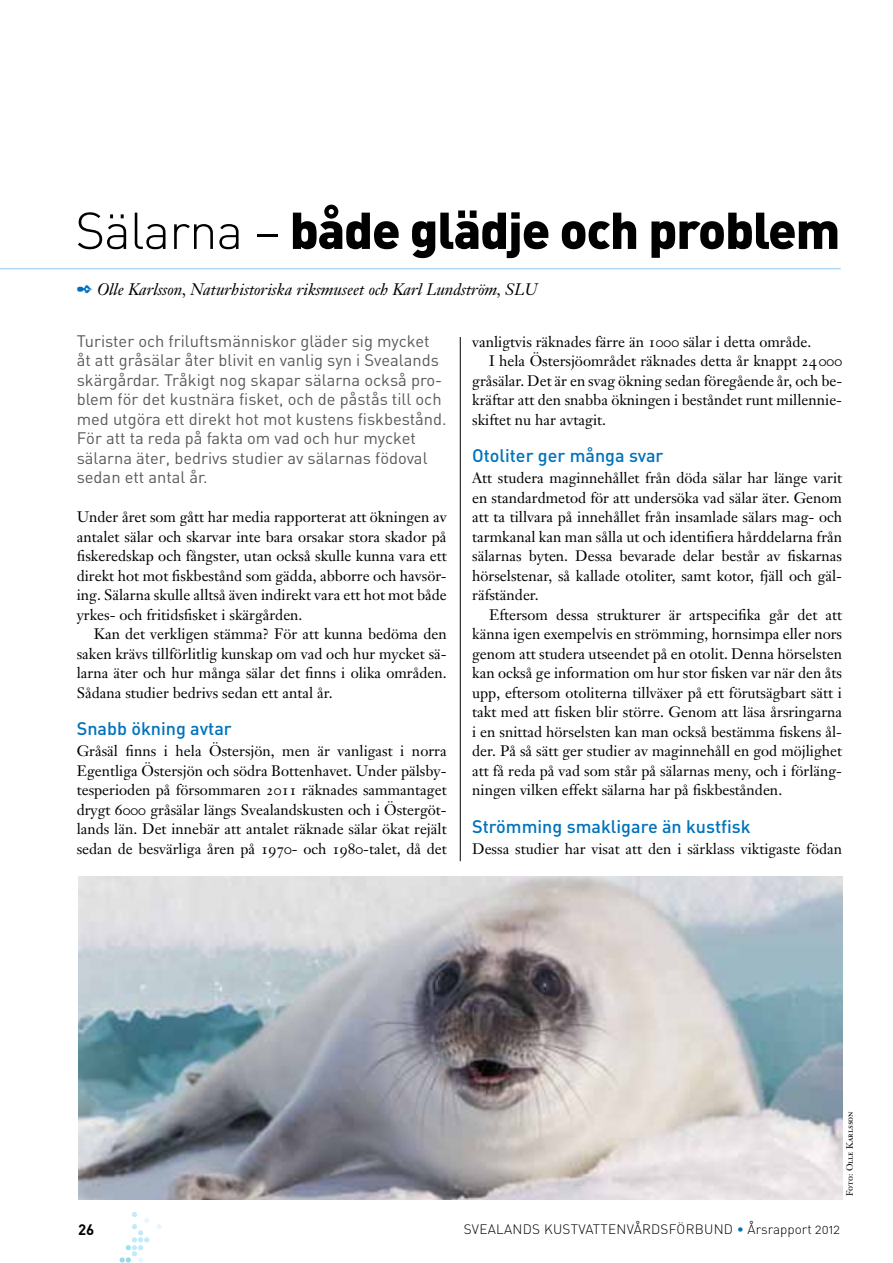
<style>
.page{position:relative;width:893px;height:1263px;background:#fff}
.page>*{position:absolute;margin:0;border:0;box-sizing:border-box;transform-origin:0 0}
.t1{font:900 51px "DIN";letter-spacing:-.02em;color:#000}
.t2{font:500 18px "DIN";color:#0072bc}
.t3{font:16.5px/19.5px "DIN";color:#58595b}
.t4{font:16.5px "Janson Text Italic Os F";color:#000}
.t5{font:15px/19.5px "Janson Text";color:#000;text-align:justify}
.t6{font:700 15px "DIN";color:#000}
.t7{font:13.5px "DIN Light Alternate";letter-spacing:.02em;color:#000}
.t8{font:9px "Janson Text Roman SC";color:#000}
.s1{font-weight:300}
.s2{color:#0072bc}
.s3{font-family:"Janson Text Roman SC"}
</style>
<div class="page">
<svg style="left:156px;top:1224px;width:6px;height:5px"></svg>
<svg style="left:120px;top:1212px;width:29px;height:51px"></svg>
<hr style="left:0;top:268px;width:841px;height:1px;background:#b2d8f3">
<img style="left:78px;top:876px;width:764px;height:323px">
<hr style="left:460px;top:337px;width:1px;height:524px;background:#000">
<h1 class="t1" style="left:75px;top:196px;width:766px"><span class="s1">Sälarna –</span> både glädje och problem</h1>
<p class="t4" style="left:77px;top:279px;width:462px"><span class="s2">✒</span> Olle Karlsson, Naturhistoriska riksmuseet och Karl Lundström, SLU</p>
<p class="t3" style="left:77px;top:330px;width:371px">Turister och friluftsmänniskor gläder sig mycket åt att gråsälar åter blivit en vanlig syn i Svealands skärgårdar. Tråkigt nog skapar sälarna också pro&shy;blem för det kustnära fisket, och de påstås till och med utgöra ett direkt hot mot kustens fiskbestånd.<br>För att ta reda på fakta om vad och hur mycket sälarna äter, bedrivs studier av sälarnas födoval sedan ett antal år.</p>
<p class="t5" style="left:77px;top:507px;width:371px">Under året som gått har media rapporterat att ökningen av antalet sälar och skarvar inte bara orsakar stora skador på fiskeredskap och fångster, utan också skulle kunna vara ett direkt hot mot fiskbestånd som gädda, abborre och havsör&shy;ing. Sälarna skulle alltså även indirekt vara ett hot mot både yrkes- och fritidsfisket i skärgården.</p>
<p class="t5" style="left:77px;top:624px;width:371px;text-indent:17px">Kan det verkligen stämma? För att kunna bedöma den saken krävs tillförlitlig kunskap om vad och hur mycket sä&shy;larna äter och hur många sälar det finns i olika områden.<br>Sådana studier bedrivs sedan ett antal år.</p>
<p class="t2" style="left:77px;top:717px;width:157px">Snabb ökning avtar</p>
<p class="t5" style="left:77px;top:741px;width:371px">Gråsäl finns i hela Östersjön, men är vanligast i norra Egentliga Östersjön och södra Bottenhavet. Under pälsby&shy;tesperioden på försommaren <span class="s3">2011</span> räknades sammantaget drygt <span class="s3">6000</span> gråsälar längs Svealandskusten och i Östergöt&shy;lands län. Det innebär att antalet räknade sälar ökat rejält sedan de besvärliga åren på <span class="s3">1970</span>- och <span class="s3">1980</span>-talet, då det</p>
<p class="t5" style="left:472px;top:331px;width:341px">vanligtvis räknades färre än <span class="s3">1000</span> sälar i detta område.</p>
<p class="t5" style="left:489px;top:351px;width:354px">I hela Östersjöområdet räknades detta år knappt <span class="s3">24000</span></p>
<p class="t5" style="left:472px;top:370px;width:371px">gråsälar. Det är en svag ökning sedan föregående år, och be-</p>
<p class="t5" style="left:472px;top:390px;width:370px">kräftar att den snabba ökningen i beståndet runt millennie-</p>
<p class="t5" style="left:472px;top:409px;width:135px">skiftet nu har avtagit.</p>
<p class="t2" style="left:472px;top:444px;width:193px">Otoliter ger många svar</p>
<p class="t5" style="left:472px;top:468px;width:371px">Att studera maginnehållet från döda sälar har länge varit en standardmetod för att undersöka vad sälar äter. Genom att ta tillvara på innehållet från insamlade sälars mag- och tarmkanal kan man sålla ut och identifiera hårddelarna från sälarnas byten. Dessa bevarade delar består av fiskarnas hörselstenar, så kallade otoliter, samt kotor, fjäll och gäl&shy;räfständer.</p>
<p class="t5" style="left:472px;top:604px;width:371px;text-indent:17px">Eftersom dessa strukturer är artspecifika går det att känna igen exempelvis en strömming, hornsimpa eller nors genom att studera utseendet på en otolit. Denna hörselsten kan också ge information om hur stor fisken var när den åts upp, eftersom otoliterna tillväxer på ett förutsägbart sätt i takt med att fisken blir större. Genom att läsa årsringarna i en snittad hörselsten kan man också bestämma fiskens ål&shy;der. På så sätt ger studier av maginnehåll en god möjlighet att få reda på vad som står på sälarnas meny, och i förläng&shy;ningen vilken effekt sälarna har på fiskbestånden.</p>
<p class="t2" style="left:472px;top:815px;width:280px">Strömming smakligare än kustfisk</p>
<p class="t5" style="left:472px;top:838px;width:371px">Dessa studier har visat att den i särklass viktigaste födan</p>
<p class="t8" style="left:844px;top:1196px;width:87px;rotate:-90deg">Foto: Olle Karlsson</p>
<p class="t6" style="left:78px;top:1219px;width:18px">26</p>
<p class="t7" style="left:464px;top:1220px;width:378px">SVEALANDS KUSTVATTENVÅRDSFÖRBUND <span class="s2">•</span> ÅRSRAPPORT 2012</p>
</div>
